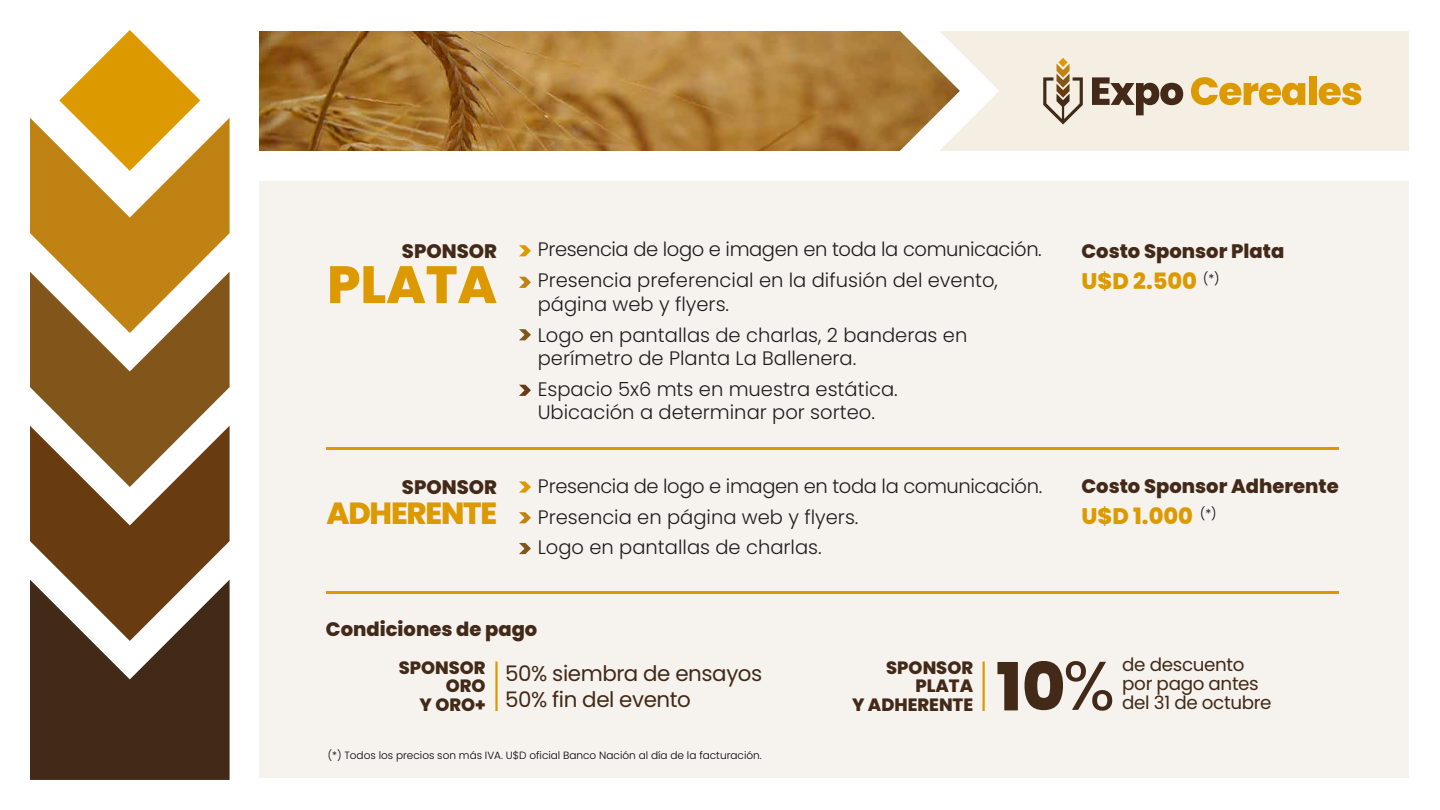
<style>
.page{position:relative;width:1440px;height:810px;background:#fff}
.page>*{position:absolute;margin:0;border:0;box-sizing:border-box;transform-origin:0 0}
.t1{font:800 66.3px "Poppins";color:#422918}
.t2{font:800 52.43px "Poppins";color:#dd9a00}
.t3{font:800 30.53px "Poppins";letter-spacing:-.04em;color:#dd9a00}
.t4{font:800 22.5px "Poppins";color:#dd9a00}
.t5{font:21.38px/26.3px "Poppins";letter-spacing:-.02em;color:#422918}
.t6{font:300 19.5px/30.9px "Poppins";color:#1d1d1b}
.t7{font:800 19.5px "Poppins";color:#422918}
.t8{font:18.3px/19px "Poppins";letter-spacing:-.02em;color:#422918}
.t9{font:800 17.85px/18.2px "Poppins";color:#422918;text-align:right}
.t10{font:300 12.52px "Poppins";color:#000}
.t11{font:300 10.5px "Poppins";color:#000}
</style>
<div class="page">
<div style="left:260px;top:32px;width:1149px;height:746px;background:#f6f3ef"></div>
<div style="left:260px;top:32px;width:1149px;height:120px;background:#f4eee3"></div>
<svg style="left:1043px;top:58px;width:40px;height:66px"></svg>
<svg style="left:1092px;top:77px;width:91px;height:38px"></svg>
<svg style="left:1191px;top:77px;width:114px;height:28px"></svg>
<div style="left:1309px;top:76px;width:7px;height:29px;background:#dd9a00"></div>
<svg style="left:1319px;top:83px;width:42px;height:22px"></svg>
<svg style="left:30px;top:30px;width:200px;height:750px"></svg>
<img style="left:260px;top:32px;width:722px;height:120px">
<svg style="left:899px;top:31px;width:100px;height:120px"></svg>
<div style="left:260px;top:152px;width:1149px;height:30px;background:#fff"></div>
<svg style="left:519px;top:245px;width:12px;height:11px"></svg>
<svg style="left:519px;top:277px;width:12px;height:11px"></svg>
<svg style="left:519px;top:329px;width:12px;height:11px"></svg>
<svg style="left:519px;top:385px;width:12px;height:11px"></svg>
<svg style="left:519px;top:481px;width:12px;height:12px"></svg>
<svg style="left:519px;top:512px;width:12px;height:11px"></svg>
<svg style="left:519px;top:543px;width:12px;height:11px"></svg>
<hr style="left:326px;top:448px;width:1013px;height:2px;background:#dd9a00">
<hr style="left:326px;top:592px;width:1013px;height:2px;background:#dd9a00">
<svg style="left:1066px;top:661px;width:46px;height:50px"></svg>
<hr style="left:495px;top:662px;width:3px;height:49px;background:#dd9a00">
<hr style="left:982px;top:662px;width:3px;height:49px;background:#dd9a00">
<p class="t7" style="left:402px;top:240px;width:97px">SPONSOR</p>
<h2 class="t2" style="left:327px;top:254px;width:171px">PLATA</h2>
<p class="t7" style="left:402px;top:476px;width:97px">SPONSOR</p>
<h3 class="t3" style="left:327px;top:495px;width:172px">ADHERENTE</h3>
<p class="t6" style="left:538px;top:234px;width:506px">Presencia de logo e imagen en toda la comunicación.<br>Presencia preferencial en la difusión del evento,</p>
<p class="t6" style="left:538px;top:289px;width:431px">página web y flyers.<br>Logo en pantallas de charlas, 2 banderas en</p>
<p class="t6" style="left:538px;top:343px;width:362px">perímetro de Planta La Ballenera.<br>Espacio 5x6 mts en muestra estática.</p>
<p class="t6" style="left:538px;top:397px;width:339px">Ubicación a determinar por sorteo.</p>
<p class="t6" style="left:538px;top:470px;width:506px">Presencia de logo e imagen en toda la comunicación.<br>Presencia en página web y flyers.<br>Logo en pantallas de charlas.</p>
<p class="t7" style="left:326px;top:618px;width:213px">Condiciones de pago</p>
<p class="t7" style="left:1082px;top:240px;width:204px">Costo Sponsor Plata</p>
<p class="t4" style="left:1082px;top:268px;width:117px">U$D 2.500</p>
<p class="t10" style="left:1203px;top:271px;width:18px">(*)</p>
<p class="t7" style="left:1082px;top:475px;width:259px">Costo Sponsor Adherente</p>
<p class="t4" style="left:1082px;top:503px;width:137px">U$D 1.000 <sup>(*)</sup></p>
<p class="t9" style="left:399px;top:659px;width:88px">SPONSOR<br>ORO<br>Y ORO+</p>
<p class="t5" style="left:505px;top:661px;width:259px">50% siembra de ensayos<br>50% fin del evento</p>
<p class="t11" style="left:328px;top:750px;width:435px">(*) Todos los precios son más IVA. U$D oficial Banco Nación al día de la facturación.</p>
<p class="t9" style="left:852px;top:659px;width:123px">SPONSOR<br>PLATA<br>Y ADHERENTE</p>
<h1 class="t1" style="left:996px;top:649px;width:71px">10</h1>
<p class="t8" style="left:1122px;top:655px;width:151px">de descuento por pago antes del 31 de octubre</p>
</div>
